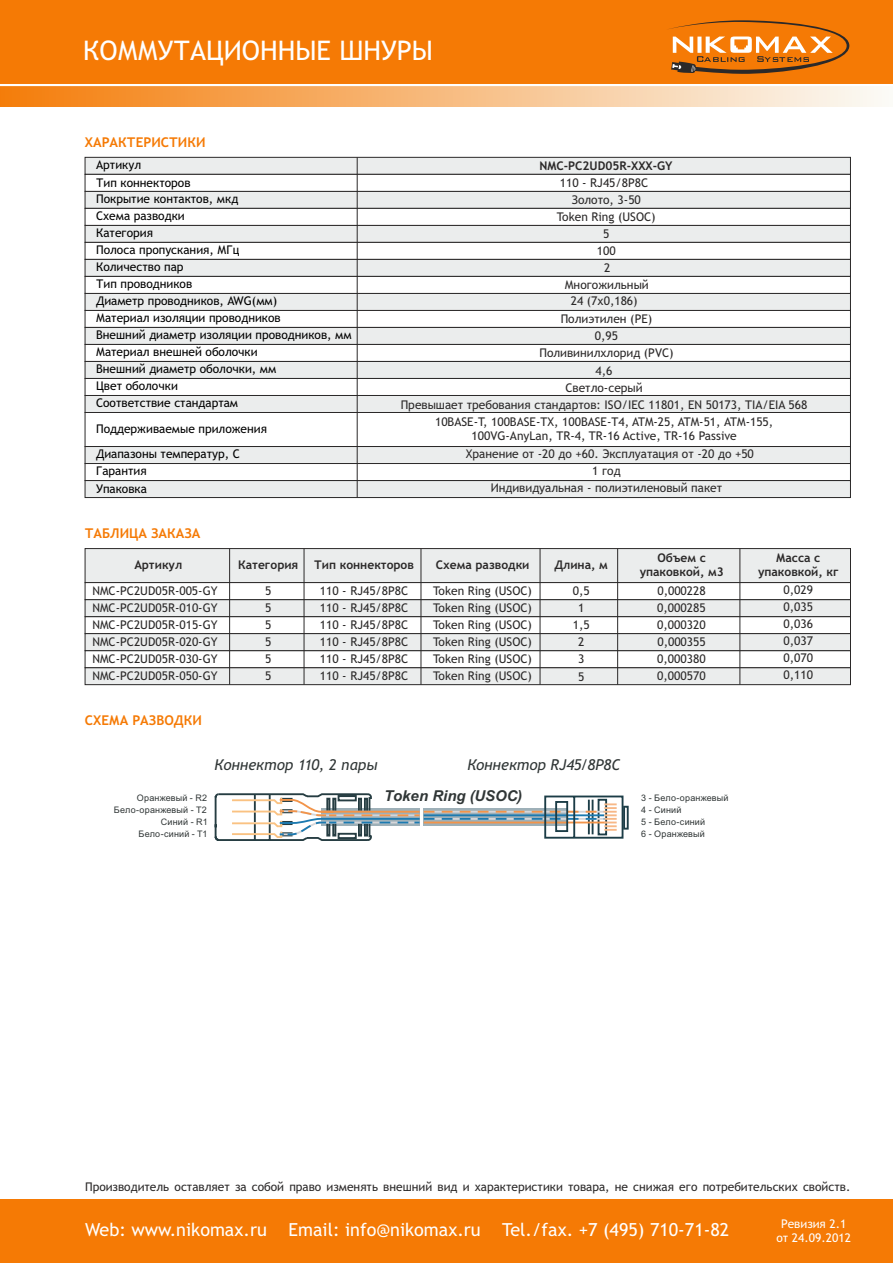
<style>
.page{position:relative;width:893px;height:1263px;background:#fff}
.page>*{position:absolute;margin:0;border:0;box-sizing:border-box;transform-origin:0 0}
.t1{font:27px "Trebuchet MS";color:#fff}
.t2{font:18px "Trebuchet MS";color:#fff}
.t3{font:italic 15px "Trebuchet MS";color:#303636}
.t4{font:italic 700 15px "Arial";color:#303636}
.t5{font:700 13.5px "Trebuchet MS";color:#f57a05}
.t6{font:12px/17px "Trebuchet MS";color:#2b2929;text-align:justify}
.t7{font:12px/18.1px "Trebuchet MS";color:#000}
.t8{font:700 12px/14px "Trebuchet MS";color:#2b2929;text-align:center}
.t9{font:12px/14px "Trebuchet MS";color:#fff;text-align:center}
.t10{font:9px/12px "Arial";letter-spacing:.02em;color:#303636}
</style>
<div class="page">
<div style="left:0;top:0;width:893px;height:85px;background:#f57a05"></div>
<div style="left:0;top:85px;width:893px;height:21px;background:linear-gradient(to right,#f47d09,#fbfbf8)"></div>
<div style="left:0;top:1199px;width:893px;height:64px;background:#f57a05"></div>
<svg style="left:669px;top:20px;width:180px;height:54px"></svg>
<hr style="left:0;top:84px;width:893px;height:2px;background:#fff">
<svg style="left:84px;top:157px;width:767px;height:341px"></svg>
<svg style="left:84px;top:548px;width:767px;height:137px"></svg>
<div style="left:623px;top:806px;width:6px;height:24px;border:2px solid #1c3d47"></div>
<svg style="left:214px;top:793px;width:410px;height:48px"></svg>
<h1 class="t1" style="left:83px;top:40px;width:351px">КОММУТАЦИОННЫЕ ШНУРЫ</h1>
<p class="t5" style="left:85px;top:137px;width:122px">ХАРАКТЕРИСТИКИ</p>
<p class="t7" style="left:96px;top:157px;width:47px">Артикул</p>
<p class="t7" style="left:96px;top:176px;width:144px;line-height:16.2px">Тип коннекторов<br>Покрытие контактов, мкд</p>
<p class="t8" style="left:539px;top:160px;width:135px">NMC-PC2UD05R-XXX-GY</p>
<p class="t6" style="left:560px;top:175px;width:90px">110 - RJ45/8P8C</p>
<p class="t6" style="left:572px;top:192px;width:71px">Золото, 3-50</p>
<p class="t7" style="left:96px;top:208px;width:90px">Схема разводки</p>
<p class="t6" style="left:557px;top:209px;width:100px">Token Ring (USOC)</p>
<p class="t7" style="left:96px;top:225px;width:58px">Категория</p>
<p class="t6" style="left:603px;top:226px;width:8px">5</p>
<p class="t7" style="left:96px;top:242px;width:145px">Полоса пропускания, МГц</p>
<p class="t6" style="left:597px;top:244px;width:20px">100</p>
<p class="t7" style="left:96px;top:259px;width:89px">Количество пар</p>
<p class="t6" style="left:604px;top:261px;width:8px">2</p>
<p class="t7" style="left:96px;top:276px;width:98px">Тип проводников</p>
<p class="t6" style="left:565px;top:278px;width:86px">Многожильный</p>
<p class="t7" style="left:96px;top:293px;width:183px">Диаметр проводников, AWG(мм)</p>
<p class="t6" style="left:571px;top:294px;width:68px">24 (7х0,186)</p>
<p class="t7" style="left:96px;top:310px;width:186px">Материал изоляции проводников</p>
<p class="t6" style="left:561px;top:312px;width:93px">Полиэтилен (PE)</p>
<p class="t7" style="left:96px;top:327px;width:257px">Внешний диаметр изоляции проводников, мм</p>
<p class="t7" style="left:96px;top:378px;width:83px">Цвет оболочки</p>
<p class="t6" style="left:565px;top:380px;width:79px">Светло-серый</p>
<p class="t7" style="left:96px;top:395px;width:144px">Соответствие стандартам</p>
<p class="t6" style="left:401px;top:397px;width:408px;text-align:center">Превышает требования стандартов: ISO/IEC 11801, EN 50173, TIA/EIA 568<br>10BASE-T, 100BASE-TX, 100BASE-T4, ATM-25, ATM-51, ATM-155,</p>
<p class="t6" style="left:472px;top:428px;width:267px">100VG-AnyLan, TR-4, TR-16 Active, TR-16 Passive</p>
<p class="t6" style="left:595px;top:329px;width:25px">0,95</p>
<p class="t6" style="left:596px;top:363px;width:18px">4,6</p>
<p class="t7" style="left:96px;top:344px;width:163px">Материал внешней оболочки</p>
<p class="t6" style="left:539px;top:346px;width:136px">Поливинилхлорид (PVC)</p>
<p class="t7" style="left:96px;top:361px;width:182px">Внешний диаметр оболочки, мм</p>
<p class="t7" style="left:96px;top:420px;width:172px">Поддерживаемые приложения</p>
<p class="t7" style="left:96px;top:446px;width:145px">Диапазоны температур, С</p>
<p class="t6" style="left:466px;top:446px;width:290px;text-align:center">Хранение от -20 до +60. Эксплуатация от -20 до +50<br>1 год</p>
<p class="t7" style="left:96px;top:463px;width:52px">Гарантия<br>Упаковка</p>
<p class="t6" style="left:491px;top:481px;width:233px">Индивидуальная - полиэтиленовый пакет</p>
<p class="t5" style="left:85px;top:528px;width:117px">ТАБЛИЦА ЗАКАЗА</p>
<p class="t8" style="left:640px;top:552px;width:86px">Объем с упаковкой, м3</p>
<p class="t8" style="left:134px;top:558px;width:49px">Артикул</p>
<p class="t8" style="left:758px;top:551px;width:82px">Масса с упаковкой, кг</p>
<p class="t6" style="left:92px;top:584px;width:127px">NMC-PC2UD05R-005-GY</p>
<p class="t8" style="left:436px;top:558px;width:95px">Схема разводки</p>
<p class="t6" style="left:433px;top:584px;width:100px">Token Ring (USOC)</p>
<p class="t8" style="left:238px;top:558px;width:62px">Категория</p>
<p class="t6" style="left:265px;top:584px;width:8px">5</p>
<p class="t8" style="left:314px;top:558px;width:101px">Тип коннекторов</p>
<p class="t6" style="left:320px;top:584px;width:90px">110 - RJ45/8P8C</p>
<p class="t8" style="left:554px;top:558px;width:55px">Длина, м</p>
<p class="t6" style="left:573px;top:584px;width:18px">0,5</p>
<p class="t6" style="left:657px;top:583px;width:50px">0,000228</p>
<p class="t6" style="left:783px;top:583px;width:31px">0,029</p>
<p class="t6" style="left:92px;top:601px;width:127px">NMC-PC2UD05R-010-GY NMC-PC2UD05R-015-GY NMC-PC2UD05R-020-GY NMC-PC2UD05R-030-GY NMC-PC2UD05R-050-GY</p>
<p class="t5" style="left:85px;top:715px;width:119px">СХЕМА РАЗВОДКИ</p>
<p class="t6" style="left:265px;top:601px;width:8px">5<br>5<br>5<br>5<br>5</p>
<p class="t6" style="left:320px;top:601px;width:90px">110 - RJ45/8P8C 110 - RJ45/8P8C 110 - RJ45/8P8C 110 - RJ45/8P8C 110 - RJ45/8P8C</p>
<p class="t6" style="left:433px;top:601px;width:100px">Token Ring (USOC)<br>Token Ring (USOC)<br>Token Ring (USOC)<br>Token Ring (USOC)<br>Token Ring (USOC)</p>
<p class="t6" style="left:578px;top:601px;width:8px">1</p>
<p class="t6" style="left:657px;top:600px;width:50px">0,000285</p>
<p class="t6" style="left:783px;top:600px;width:31px">0,035</p>
<p class="t6" style="left:573px;top:618px;width:18px">1,5</p>
<p class="t6" style="left:657px;top:617px;width:50px">0,000320</p>
<p class="t6" style="left:783px;top:617px;width:31px">0,036</p>
<p class="t6" style="left:578px;top:635px;width:8px">2</p>
<p class="t6" style="left:657px;top:634px;width:50px">0,000355</p>
<p class="t6" style="left:783px;top:634px;width:31px">0,037</p>
<p class="t6" style="left:578px;top:652px;width:8px">3</p>
<p class="t6" style="left:657px;top:651px;width:50px">0,000380</p>
<p class="t6" style="left:783px;top:651px;width:31px">0,070</p>
<p class="t6" style="left:578px;top:669px;width:8px">5</p>
<p class="t6" style="left:657px;top:668px;width:50px">0,000570</p>
<p class="t6" style="left:783px;top:668px;width:31px">0,110</p>
<p class="t10" style="left:114px;top:793px;width:95px;text-align:right">Оранжевый - R2<br>Бело-оранжевый - T2<br>Синий - R1<br>Бело-синий - T1</p>
<p class="t3" style="left:215px;top:759px;width:164px">Коннектор 110, 2 пары</p>
<p class="t3" style="left:467px;top:759px;width:154px">Коннектор RJ45/8P8C</p>
<p class="t4" style="left:384px;top:790px;width:139px">Token Ring (USOC)</p>
<p class="t10" style="left:641px;top:793px;width:89px">3 - Бело-оранжевый<br>4 - Синий<br>5 - Бело-синий<br>6 - Оранжевый</p>
<p class="t6" style="left:85px;top:1179px;width:767px">Производитель оставляет за собой право изменять внешний вид и характеристики товара, не снижая его потребительских свойств.</p>
<h2 class="t2" style="left:85px;top:1223px;width:646px">Web: www.nikomax.ru Email: info@nikomax.ru Tel./fax. +7 (495) 710-71-82</h2>
<p class="t9" style="left:776px;top:1217px;width:76px">Ревизия 2.1 от 24.09.2012</p>
</div>
